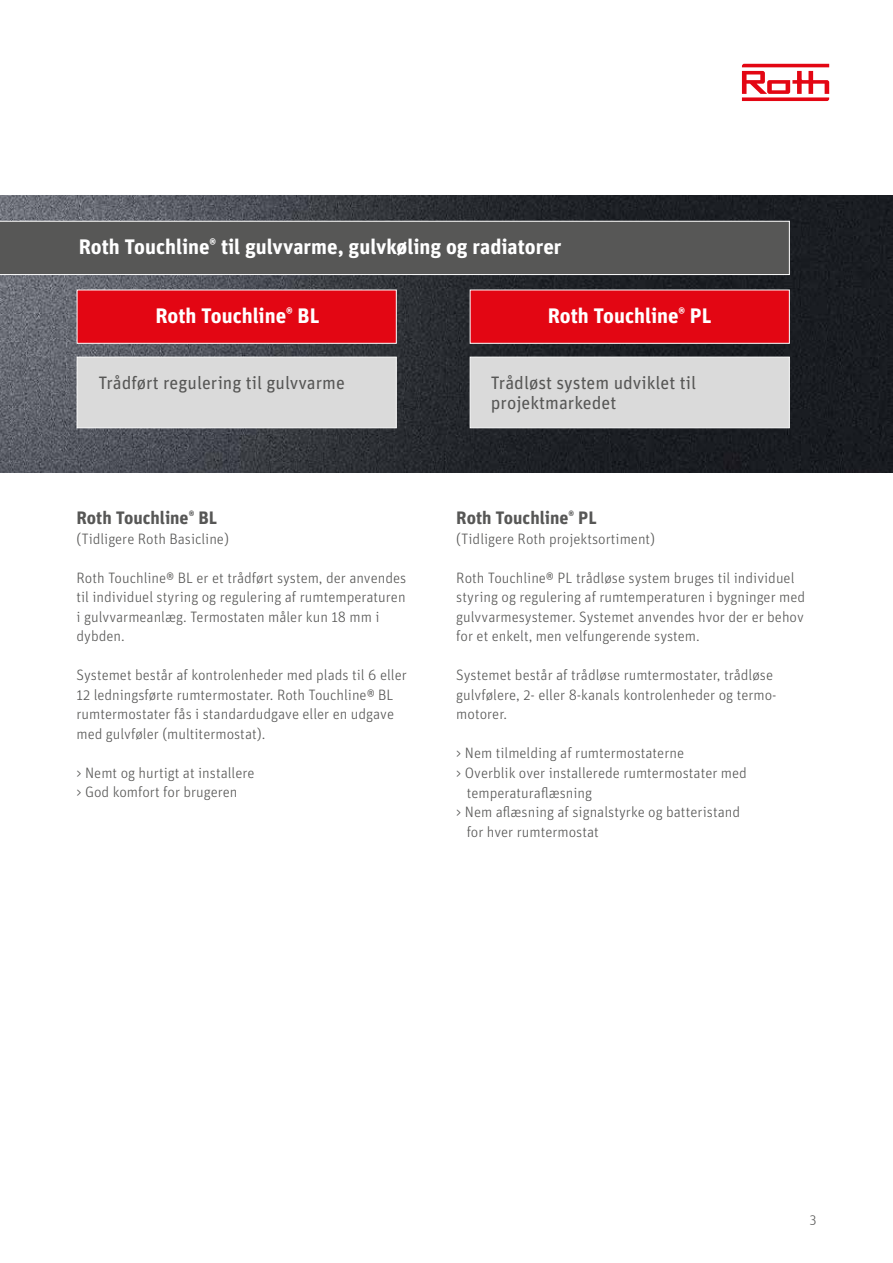
<style>
.page{position:relative;width:893px;height:1263px;background:#fff}
.page>*{position:absolute;margin:0;border:0;box-sizing:border-box;transform-origin:0 0}
.t1{font:700 21px "Unit OT";color:#fff}
.t2{font:18px/19.5px "Unit OT";color:#575756}
.t3{font:700 18px "Unit OT";color:#575756}
.t4{font:300 15px/19.5px "Unit OT";color:#575756}
.t5{font:300 13.5px "Unit OT";color:#575756}
</style>
<div class="page">
<svg style="left:742px;top:64px;width:87px;height:37px"></svg>
<img style="left:0;top:196px;width:893px;height:277px">
<div style="left:0;top:221px;width:790px;height:54px;background:#575756"></div>
<div style="left:77px;top:357px;width:320px;height:71px;background:#dadada;border:1px solid #fff"></div>
<div style="left:470px;top:357px;width:320px;height:71px;background:#dadada;border:1px solid #fff"></div>
<div style="left:470px;top:290px;width:320px;height:54px;background:#e30613;border:1px solid #fff"></div>
<div style="left:77px;top:290px;width:320px;height:54px;background:#e30613;border:1px solid #fff"></div>
<h1 class="t1" style="left:79px;top:233px;width:484px">Roth Touchline<sup>®</sup> til gulvvarme, gulvkøling og radiatorer</h1>
<h1 class="t1" style="left:155px;top:302px;width:166px">Roth Touchline<sup>®</sup> BL</h1>
<h1 class="t1" style="left:548px;top:302px;width:165px">Roth Touchline<sup>®</sup> PL</h1>
<p class="t2" style="left:98px;top:373px;width:248px">Trådført regulering til gulvvarme</p>
<p class="t2" style="left:491px;top:373px;width:207px">Trådløst system udviklet til projektmarkedet</p>
<p class="t3" style="left:77px;top:506px;width:142px">Roth Touchline<sup>®</sup> BL</p>
<p class="t4" style="left:77px;top:529px;width:154px">(Tidligere Roth Basicline)</p>
<p class="t4" style="left:77px;top:568px;width:331px">Roth Touchline® BL er et trådført system, der anvendes til individuel styring og regulering af rumtemperaturen i gulvvarmeanlæg. Termostaten måler kun 18 mm i dybden.</p>
<p class="t4" style="left:77px;top:666px;width:332px">Systemet består af kontrolenheder med plads til 6 eller 12 ledningsførte rumtermostater. Roth Touchline® BL rumtermostater fås i standardudgave eller en udgave med gulvføler (multitermostat).</p>
<p class="t4" style="left:77px;top:763px;width:180px">&gt; Nemt og hurtigt at installere &gt; God komfort for brugeren</p>
<p class="t3" style="left:456px;top:506px;width:142px">Roth Touchline<sup>®</sup> PL</p>
<p class="t4" style="left:456px;top:529px;width:200px">(Tidligere Roth projektsortiment)</p>
<p class="t4" style="left:456px;top:568px;width:350px">Roth Touchline® PL trådløse system bruges til individuel styring og regulering af rumtemperaturen i bygninger med gulvvarmesystemer. Systemet anvendes hvor der er behov for et enkelt, men velfungerende system.</p>
<p class="t4" style="left:456px;top:666px;width:322px">Systemet består af trådløse rumtermostater, trådløse gulvfølere, 2- eller 8-kanals kontrolenheder og termo&shy;motorer.</p>
<p class="t4" style="left:456px;top:744px;width:229px">&gt; Nem tilmelding af rumtermostaterne</p>
<p class="t4" style="left:456px;top:763px;width:292px">&gt; Overblik over installerede rumtermostater med</p>
<p class="t4" style="left:467px;top:783px;width:127px">temperaturaflæsning</p>
<p class="t4" style="left:456px;top:802px;width:285px">&gt; Nem aflæsning af signalstyrke og batteristand</p>
<p class="t4" style="left:467px;top:822px;width:134px">for hver rumtermostat</p>
<p class="t5" style="left:810px;top:1211px;width:8px">3</p>
</div>
